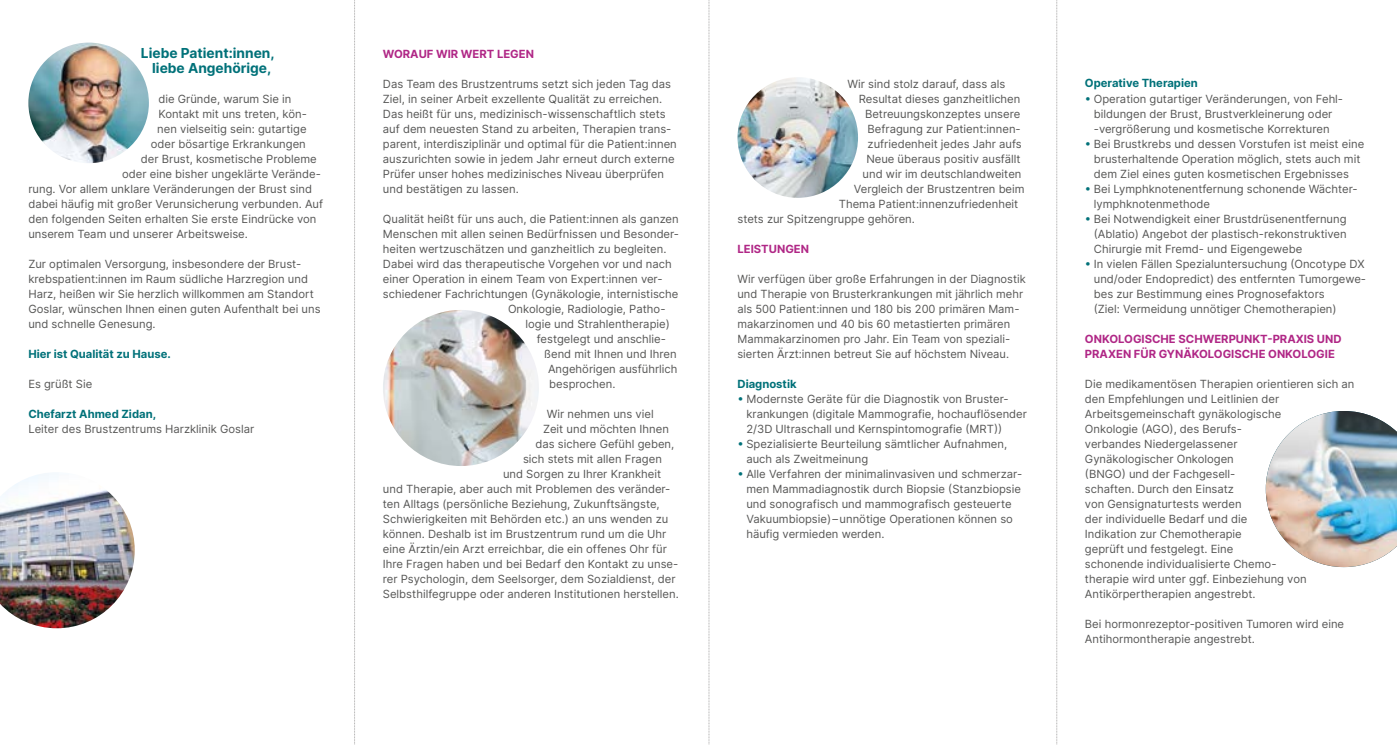
<style>
.page{position:relative;width:1397px;height:745px;background:#fff}
.page>*{position:absolute;margin:0;border:0;box-sizing:border-box;transform-origin:0 0}
.t1{font:700 13.75px/15px "Inter";color:#007179;text-align:center}
.t2{font:11.25px/15px "Inter";color:#575756}
.t3{font:700 11.25px/15px "Inter";color:#b02786}
.t4{font:700 11.25px "Inter";color:#007179}
.s1{color:#007179}
</style>
<div class="page">
<img style="left:0;top:473px;width:135px;height:155px">
<img style="left:737px;top:77px;width:120px;height:121px;border-radius:60px">
<img style="left:383px;top:310px;width:156px;height:155px;border-radius:78px">
<img style="left:1265px;top:411px;width:131px;height:155px">
<img style="left:28px;top:43px;width:121px;height:120px;border-radius:60px">
<svg style="left:354px;top:0;width:1px;height:744px"></svg>
<svg style="left:708px;top:0;width:1px;height:744px"></svg>
<svg style="left:1056px;top:0;width:1px;height:744px"></svg>
<p class="t1" style="left:141px;top:45px;width:135px">Liebe Patient:innen, liebe Angehörige,</p>
<p class="t2" style="left:158px;top:91px;width:134px">die Gründe, warum Sie in</p>
<p class="t2" style="left:158px;top:106px;width:150px">Kontakt mit uns treten, kön-</p>
<p class="t2" style="left:157px;top:121px;width:151px">nen vielseitig sein: gutartige</p>
<p class="t2" style="left:151px;top:136px;width:156px">oder bösartige Erkrankungen</p>
<p class="t2" style="left:141px;top:151px;width:177px">der Brust, kosmetische Probleme</p>
<p class="t2" style="left:122px;top:166px;width:200px">oder eine bisher ungeklärte Verände-</p>
<p class="t2" style="left:28px;top:181px;width:285px">rung. Vor allem unklare Veränderungen der Brust sind</p>
<p class="t2" style="left:28px;top:196px;width:296px">dabei häufig mit großer Verunsicherung verbunden. Auf</p>
<p class="t2" style="left:28px;top:211px;width:289px">den folgenden Seiten erhalten Sie erste Eindrücke von</p>
<p class="t2" style="left:28px;top:226px;width:221px">unserem Team und unserer Arbeitsweise.</p>
<p class="t2" style="left:28px;top:256px;width:294px">Zur optimalen Versorgung, insbesondere der Brust&shy;krebspatient:innen im Raum südliche Harzregion und Harz, heißen wir Sie herzlich willkommen am Standort Goslar, wünschen Ihnen einen guten Aufenthalt bei uns und schnelle Genesung.</p>
<p class="t4" style="left:28px;top:345px;width:144px">Hier ist Qualität zu Hause.</p>
<p class="t2" style="left:28px;top:376px;width:65px">Es grüßt Sie</p>
<p class="t4" style="left:28px;top:405px;width:129px">Chefarzt Ahmed Zidan,</p>
<p class="t2" style="left:28px;top:421px;width:227px">Leiter des Brustzentrums Harzklinik Goslar</p>
<p class="t3" style="left:383px;top:46px;width:153px">WORAUF WIR WERT LEGEN</p>
<p class="t2" style="left:383px;top:76px;width:295px">Das Team des Brustzentrums setzt sich jeden Tag das Ziel, in seiner Arbeit exzellente Qualität zu erreichen.<br>Das heißt für uns, medizinisch-wissenschaftlich stets auf dem neuesten Stand zu arbeiten, Therapien trans&shy;parent, interdisziplinär und optimal für die Patient:innen auszurichten sowie in jedem Jahr erneut durch externe Prüfer unser hohes medizinisches Niveau überprüfen und bestätigen zu lassen.</p>
<p class="t2" style="left:383px;top:211px;width:297px">Qualität heißt für uns auch, die Patient:innen als ganzen</p>
<p class="t2" style="left:383px;top:226px;width:298px">Menschen mit allen seinen Bedürfnissen und Besonder-</p>
<p class="t2" style="left:383px;top:241px;width:285px">heiten wertzuschätzen und ganzheitlich zu begleiten.</p>
<p class="t2" style="left:383px;top:256px;width:290px">Dabei wird das therapeutische Vorgehen vor und nach</p>
<p class="t2" style="left:383px;top:271px;width:281px">einer Operation in einem Team von Expert:innen ver-</p>
<p class="t2" style="left:383px;top:286px;width:297px">schiedener Fachrichtungen (Gynäkologie, internistische</p>
<p class="t2" style="left:508px;top:301px;width:159px">Onkologie, Radiologie, Patho-</p>
<p class="t2" style="left:525px;top:316px;width:146px">logie und Strahlentherapie)</p>
<p class="t2" style="left:536px;top:331px;width:131px">festgelegt und anschlie-</p>
<p class="t2" style="left:544px;top:346px;width:134px">ßend mit Ihnen und Ihren</p>
<p class="t2" style="left:548px;top:361px;width:131px">Angehörigen ausführlich</p>
<p class="t2" style="left:549px;top:376px;width:68px">besprochen.</p>
<p class="t2" style="left:546px;top:406px;width:108px">Wir nehmen uns viel</p>
<p class="t2" style="left:543px;top:421px;width:127px">Zeit und möchten Ihnen</p>
<p class="t2" style="left:535px;top:436px;width:140px">das sichere Gefühl geben,</p>
<p class="t2" style="left:523px;top:451px;width:140px">sich stets mit allen Fragen</p>
<p class="t2" style="left:503px;top:466px;width:160px">und Sorgen zu Ihrer Krankheit</p>
<p class="t2" style="left:383px;top:481px;width:289px">und Therapie, aber auch mit Problemen des veränder-</p>
<p class="t2" style="left:383px;top:496px;width:278px">ten Alltags (persönliche Beziehung, Zukunftsängste,</p>
<p class="t2" style="left:383px;top:511px;width:287px">Schwierigkeiten mit Behörden etc.) an uns wenden zu</p>
<p class="t2" style="left:383px;top:526px;width:285px">können. Deshalb ist im Brustzentrum rund um die Uhr</p>
<p class="t2" style="left:383px;top:541px;width:285px">eine Ärztin/ein Arzt erreichbar, die ein offenes Ohr für</p>
<p class="t2" style="left:383px;top:556px;width:297px">Ihre Fragen haben und bei Bedarf den Kontakt zu unse-</p>
<p class="t2" style="left:383px;top:571px;width:294px">rer Psychologin, dem Seelsorger, dem Sozialdienst, der</p>
<p class="t2" style="left:383px;top:586px;width:297px">Selbsthilfegruppe oder anderen Institutionen herstellen.</p>
<p class="t2" style="left:847px;top:76px;width:159px">Wir sind stolz darauf, dass als</p>
<p class="t2" style="left:858px;top:91px;width:163px">Resultat dieses ganzheitlichen</p>
<p class="t2" style="left:865px;top:106px;width:157px">Betreuungskonzeptes unsere</p>
<p class="t2" style="left:867px;top:121px;width:155px">Befragung zur Patient:innen-</p>
<p class="t2" style="left:867px;top:136px;width:156px">zufriedenheit jedes Jahr aufs</p>
<p class="t2" style="left:866px;top:151px;width:156px">Neue überaus positiv ausfällt</p>
<p class="t2" style="left:862px;top:166px;width:160px">und wir im deutschlandweiten</p>
<p class="t2" style="left:853px;top:181px;width:172px">Vergleich der Brustzentren beim</p>
<p class="t2" style="left:838px;top:196px;width:181px">Thema Patient:innenzufriedenheit</p>
<p class="t2" style="left:737px;top:211px;width:179px">stets zur Spitzengruppe gehören.</p>
<p class="t3" style="left:737px;top:241px;width:73px">LEISTUNGEN</p>
<p class="t2" style="left:737px;top:271px;width:290px">Wir verfügen über große Erfahrungen in der Diagnostik und Therapie von Brusterkrankungen mit jährlich mehr als 500 Patient:innen und 180 bis 200 primären Mam&shy;makarzinomen und 40 bis 60 metastierten primären Mammakarzinomen pro Jahr. Ein Team von speziali&shy;sierten Ärzt:innen betreut Sie auf höchstem Niveau.</p>
<p class="t4" style="left:737px;top:375px;width:61px">Diagnostik</p>
<p class="t2" style="left:737px;top:391px;width:273px"><span class="s1">բ</span> Modernste Geräte für die Diagnostik von Bruster-</p>
<p class="t2" style="left:746px;top:406px;width:282px">krankungen (digitale Mammografie, hochauflösender</p>
<p class="t2" style="left:746px;top:421px;width:257px">2/3D Ultraschall und Kernspintomografie (MRT))</p>
<p class="t2" style="left:737px;top:436px;width:271px"><span class="s1">բ</span> Spezialisierte Beurteilung sämtlicher Aufnahmen,</p>
<p class="t2" style="left:746px;top:451px;width:123px">auch als Zweitmeinung</p>
<p class="t2" style="left:737px;top:466px;width:286px"><span class="s1">բ</span> Alle Verfahren der minimalinvasiven und schmerzar-</p>
<p class="t2" style="left:746px;top:481px;width:276px">men Mammadiagnostik durch Biopsie (Stanzbiopsie</p>
<p class="t2" style="left:746px;top:496px;width:267px">und sonografisch und mammografisch gesteuerte</p>
<p class="t2" style="left:746px;top:511px;width:268px">Vakuumbiopsie) –unnötige Operationen können so</p>
<p class="t2" style="left:746px;top:526px;width:140px">häufig vermieden werden.</p>
<p class="t4" style="left:1084px;top:75px;width:114px">Operative Therapien</p>
<p class="t2" style="left:1084px;top:91px;width:258px"><span class="s1">բ</span> Operation gutartiger Veränderungen, von Fehl-</p>
<p class="t2" style="left:1093px;top:106px;width:240px">bildungen der Brust, Brustverkleinerung oder</p>
<p class="t2" style="left:1093px;top:121px;width:237px">-vergrößerung und kosmetische Korrekturen</p>
<p class="t2" style="left:1084px;top:136px;width:281px"><span class="s1">բ</span> Bei Brustkrebs und dessen Vorstufen ist meist eine</p>
<p class="t2" style="left:1093px;top:151px;width:268px">brusterhaltende Operation möglich, stets auch mit</p>
<p class="t2" style="left:1093px;top:166px;width:256px">dem Ziel eines guten kosmetischen Ergebnisses</p>
<p class="t2" style="left:1084px;top:181px;width:274px"><span class="s1">բ</span> Bei Lymphknotenentfernung schonende Wächter-</p>
<p class="t2" style="left:1093px;top:196px;width:118px">lymphknotenmethode</p>
<p class="t2" style="left:1084px;top:211px;width:263px"><span class="s1">բ</span> Bei Notwendigkeit einer Brustdrüsenentfernung</p>
<p class="t2" style="left:1093px;top:226px;width:254px">(Ablatio) Angebot der plastisch-rekonstruktiven</p>
<p class="t2" style="left:1093px;top:241px;width:210px">Chirurgie mit Fremd- und Eigengewebe</p>
<p class="t2" style="left:1084px;top:256px;width:281px"><span class="s1">բ</span> In vielen Fällen Spezialuntersuchung (Oncotype DX</p>
<p class="t2" style="left:1093px;top:271px;width:274px">und/oder Endopredict) des entfernten Tumorgewe-</p>
<p class="t2" style="left:1093px;top:285px;width:232px">bes zur Bestimmung eines Prognosefaktors</p>
<p class="t2" style="left:1093px;top:300px;width:244px">(Ziel: Vermeidung unnötiger Chemotherapien)</p>
<p class="t3" style="left:1084px;top:330px;width:258px">ONKOLOGISCHE SCHWERPUNKT-PRAXIS UND<br>PRAXEN FÜR GYNÄKOLOGISCHE ONKOLOGIE</p>
<p class="t2" style="left:1084px;top:375px;width:271px">Die medikamentösen Therapien orientieren sich an den Empfehlungen und Leitlinien der Arbeitsgemeinschaft gynäkologische<br>Onkologie (AGO), des Berufs-<br>verbandes Niedergelassener<br>Gynäkologischer Onkologen<br>(BNGO) und der Fachgesell-<br>schaften. Durch den Einsatz<br>von Gensignaturtests werden<br>der individuelle Bedarf und die<br>Indikation zur Chemotherapie<br>geprüft und festgelegt. Eine<br>schonende individualisierte Chemo-<br>therapie wird unter ggf. Einbeziehung von Antikörpertherapien angestrebt.</p>
<p class="t2" style="left:1084px;top:615px;width:261px">Bei hormonrezeptor-positiven Tumoren wird eine<br>Antihormontherapie angestrebt.</p>
</div>
